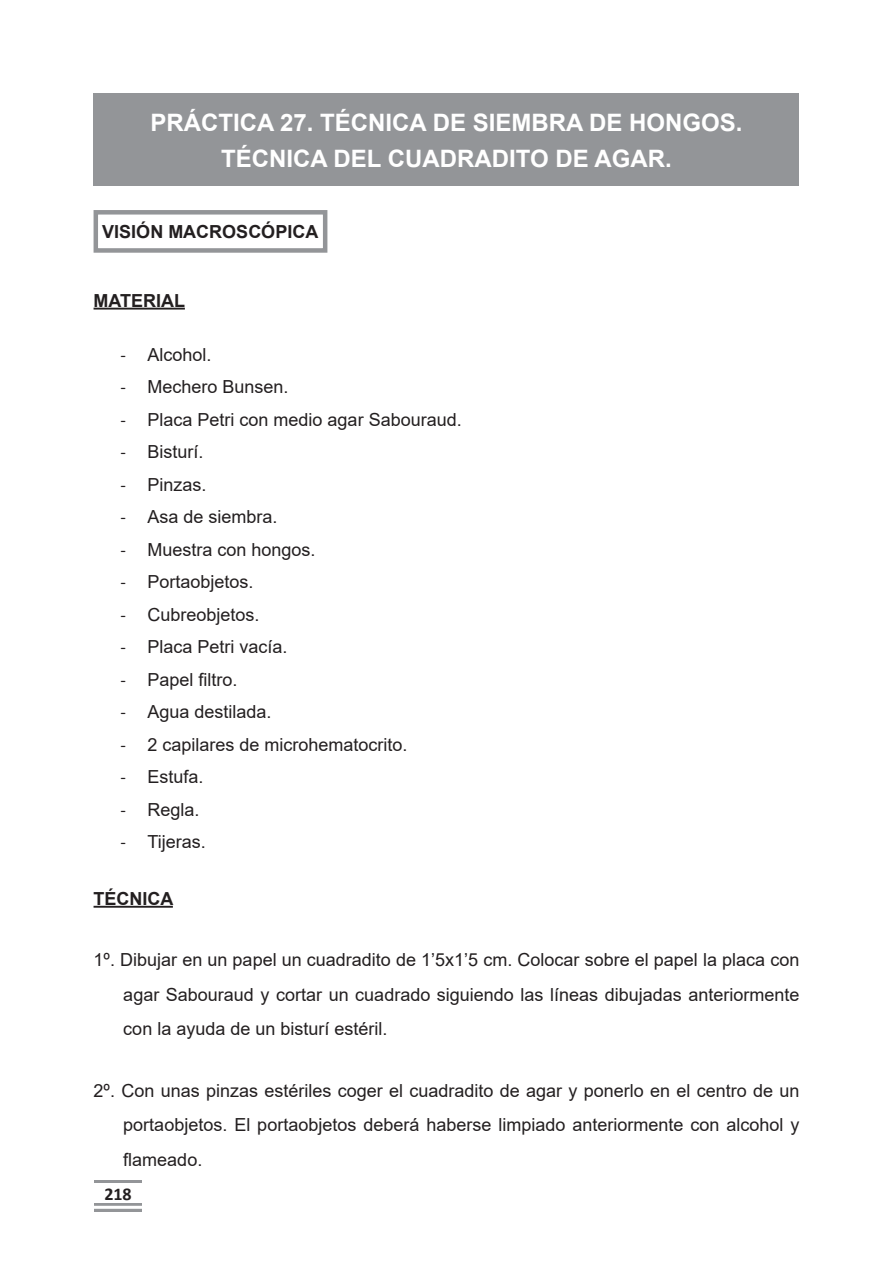
<style>
.page{position:relative;width:893px;height:1263px;background:#fff}
.page>*{position:absolute;margin:0;border:0;box-sizing:border-box;transform-origin:0 0}
.t1{font:700 24px/36px "Arial";color:#fff;text-align:center}
.t2{font:18px/34.5px "Arial";color:#231f20;text-align:justify}
.t3{font:700 18px "Arial";color:#231f20}
.t4{font:700 18px "Calibri";color:#231f20}
.s1{font-family:"Calibri"}
</style>
<div class="page">
<svg style="left:94px;top:1180px;width:47px;height:32px"></svg>
<div style="left:86px;top:1183px;width:64px;height:19px;background:#fff"></div>
<hr style="left:91px;top:1206px;width:54px;height:3px;background:#fff">
<hr style="left:94px;top:308px;width:91px;height:2px;background:#231f20">
<hr style="left:94px;top:906px;width:79px;height:2px;background:#231f20">
<div style="left:94px;top:94px;width:705px;height:92px;background:#939598"></div>
<div style="left:94px;top:210px;width:233px;height:43px;border:4px solid #939598"></div>
<h1 class="t1" style="left:150px;top:104px;width:594px">PRÁCTICA 27. TÉCNICA DE SIEMBRA DE HONGOS.<br>TÉCNICA DEL CUADRADITO DE AGAR.</h1>
<p class="t3" style="left:102px;top:219px;width:218px">VISIÓN MACROSCÓPICA</p>
<p class="t3" style="left:94px;top:288px;width:93px">MATERIAL</p>
<p class="t2" style="left:121px;top:337px;width:93px"><span class="s1">-</span> Alcohol.</p>
<p class="t2" style="left:121px;top:369px;width:170px"><span class="s1">-</span> Mechero Bunsen.</p>
<p class="t2" style="left:121px;top:402px;width:343px"><span class="s1">-</span> Placa Petri con medio agar Sabouraud.</p>
<p class="t2" style="left:121px;top:435px;width:85px"><span class="s1">-</span> Bisturí.</p>
<p class="t2" style="left:121px;top:467px;width:88px"><span class="s1">-</span> Pinzas.</p>
<p class="t2" style="left:121px;top:500px;width:159px"><span class="s1">-</span> Asa de siembra.</p>
<p class="t2" style="left:121px;top:532px;width:197px"><span class="s1">-</span> Muestra con hongos.</p>
<p class="t2" style="left:121px;top:565px;width:135px"><span class="s1">-</span> Portaobjetos.</p>
<p class="t2" style="left:121px;top:597px;width:141px"><span class="s1">-</span> Cubreobjetos.</p>
<p class="t2" style="left:121px;top:630px;width:169px"><span class="s1">-</span> Placa Petri vacía.</p>
<p class="t2" style="left:121px;top:662px;width:119px"><span class="s1">-</span> Papel filtro.</p>
<p class="t2" style="left:121px;top:695px;width:153px"><span class="s1">-</span> Agua destilada.</p>
<p class="t2" style="left:121px;top:727px;width:289px"><span class="s1">-</span> 2 capilares de microhematocrito.</p>
<p class="t2" style="left:121px;top:760px;width:85px"><span class="s1">-</span> Estufa.</p>
<p class="t2" style="left:121px;top:792px;width:81px"><span class="s1">-</span> Regla.</p>
<p class="t2" style="left:121px;top:825px;width:87px"><span class="s1">-</span> Tijeras.</p>
<p class="t3" style="left:94px;top:886px;width:81px">TÉCNICA</p>
<p class="t2" style="left:123px;top:943px;width:678px;text-indent:-30px">1º. Dibujar en un papel un cuadradito de 1’5x1’5 cm. Colocar sobre el papel la placa con agar Sabouraud y cortar un cuadrado siguiendo las líneas dibujadas anteriormente con la ayuda de un bisturí estéril.</p>
<p class="t2" style="left:123px;top:1073px;width:678px;text-indent:-30px">2º. Con unas pinzas estériles coger el cuadradito de agar y ponerlo en el centro de un portaobjetos. El portaobjetos deberá haberse limpiado anteriormente con alcohol y flameado.</p>
<p class="t4" style="left:104px;top:1181px;width:29px">218</p>
</div>
